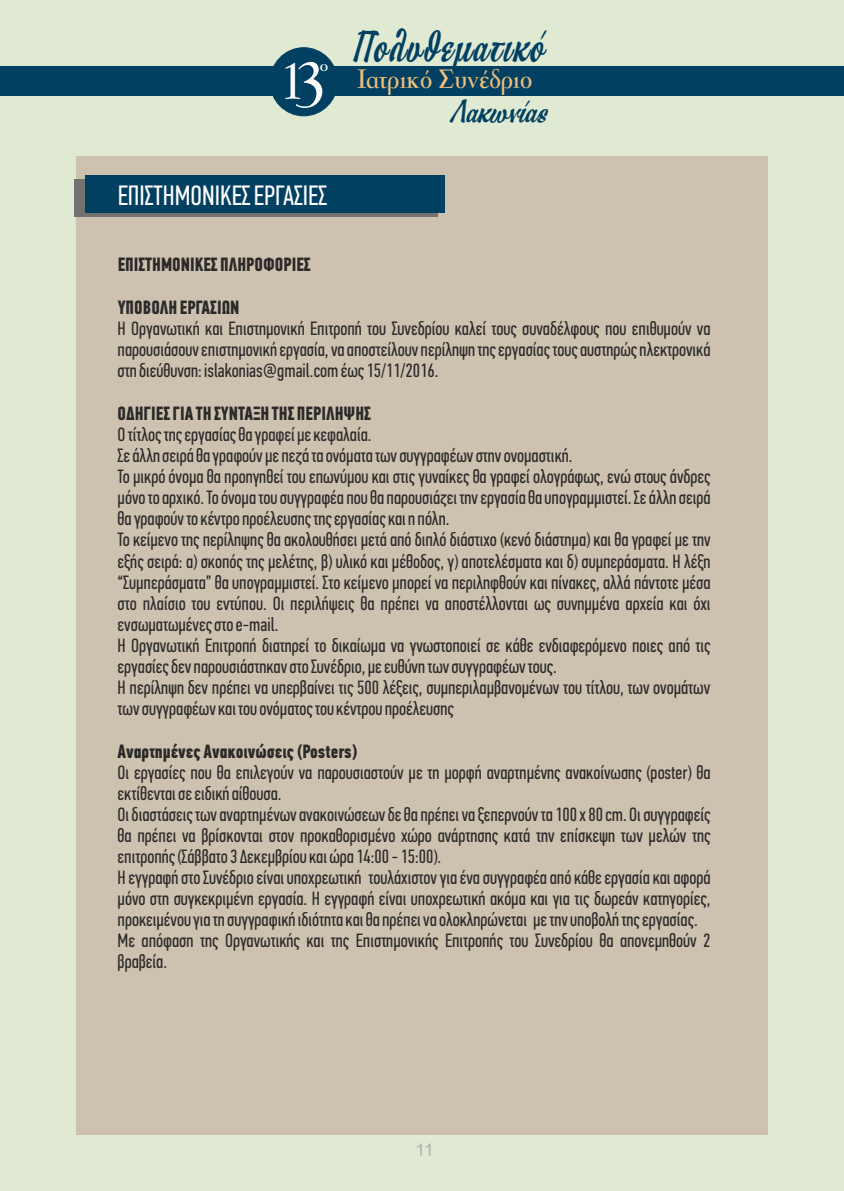
<style>
.page{position:relative;width:844px;height:1191px;background:#fff}
.page>*{position:absolute;margin:0;border:0;box-sizing:border-box;transform-origin:0 0}
.t1{font:700 55.48px "PF Garamond Classic";color:#fefefe;scale:.86 1}
.t2{font:700 51.45px "PF Sign Skript";letter-spacing:.055em;color:#024062;scale:.85 1}
.t3{font:700 36.23px "PF Sign Skript";color:#024062}
.t4{font:700 29.22px "PF Garamond Classic";color:#f2c17b;scale:.87 1}
.t5{font:28px "PF Din Text Comp Pro";color:#fefefe}
.t6{font:19.25px/21px "PF Din Text Comp Pro";color:#2b2a29}
.t7{font:700 19.25px "PF Din Text Comp Pro";color:#2b2a29}
.t8{font:700 17.85px "PF Garamond Classic";color:#fefefe}
.t9{font:17.5px "Arial";color:#b2b3b3}
.s1{font-size:69.83px}
</style>
<div class="page">
<div style="left:0;top:0;width:843px;height:1191px;background:#e0e9d1"></div>
<div style="left:0;top:67px;width:843px;height:29px;background:#024062"></div>
<div style="left:76px;top:156px;width:691px;height:978px;background:#cdc1b0"></div>
<div style="left:269px;top:47px;width:69px;height:69px;background:#024062;border:1px solid #024062;border-radius:50%"></div>
<div style="left:74px;top:180px;width:364px;height:37px;background:#727271"></div>
<div style="left:85px;top:175px;width:359px;height:38px;background:#024062"></div>
<h1 class="t1" style="left:281px;top:60px;width:52px">1<span class="s1">3</span></h1>
<p class="t8" style="left:319px;top:58px;width:10px">ο</p>
<h3 class="t5" style="left:118px;top:184px;width:211px">ΕΠΙΣΤΗΜΟΝΙΚΕΣ EΡΓΑΣΙΕΣ</h3>
<h2 class="t2" style="left:351px;top:20px;width:226px">Πολυθεματικό</h2>
<h3 class="t4" style="left:357px;top:67px;width:203px">Ιατρικό Συνέδριο</h3>
<h3 class="t3" style="left:449px;top:94px;width:99px">Λακωνίας</h3>
<p class="t7" style="left:118px;top:257px;width:194px">ΕΠΙΣΤΗΜΟΝΙΚΕΣ ΠΛΗΡΟΦΟΡΙΕΣ</p>
<p class="t7" style="left:118px;top:299px;width:123px">ΥΠΟΒΟΛΗ ΕΡΓΑΣΙΩΝ</p>
<p class="t6" style="left:118px;top:320px;width:594px;text-align:justify">Η Οργανωτική και Επιστηµονική Επιτροπή του Συνεδρίου καλεί τους συναδέλφους που επιθυµούν να παρουσιάσουν επιστηµονική εργασία, να αποστείλουν περίληψη της εργασίας τους αυστηρώς ηλεκτρονικά στη διεύθυνση: islakonias@gmail.com έως 15/11/2016.</p>
<p class="t7" style="left:118px;top:405px;width:255px">ΟΔΗΓΙΕΣ ΓΙΑ ΤΗ ΣΥΝΤΑΞΗ ΤΗΣ ΠΕΡΙΛΗΨΗΣ</p>
<p class="t6" style="left:118px;top:426px;width:594px">Ο τίτλος της εργασίας θα γραφεί µε κεφαλαία.<br>Σε άλλη σειρά θα γραφούν µε πεζά τα ονόµατα των συγγραφέων στην ονοµαστική.<br>Το µικρό όνοµα θα προηγηθεί του επωνύµου και στις γυναίκες θα γραφεί ολογράφως, ενώ στους άνδρες µόνο το αρχικό. Το όνοµα του συγγραφέα που θα παρουσιάζει την εργασία θα υπογραµµιστεί. Σε άλλη σειρά θα γραφούν το κέντρο προέλευσης της εργασίας και η πόλη.<br>Το κείµενο της περίληψης θα ακολουθήσει µετά από διπλό διάστιχο (κενό διάστηµα) και θα γραφεί µε την εξής σειρά: α) σκοπός της µελέτης, β) υλικό και µέθοδος, γ) αποτελέσµατα και δ) συµπεράσµατα. Η λέξη “Συµπεράσµατα” θα υπογραµµιστεί. Στο κείµενο µπορεί να περιληφθούν και πίνακες, αλλά πάντοτε µέσα στο πλαίσιο του εντύπου. Οι περιλήψεις θα πρέπει να αποστέλλονται ως συνηµµένα αρχεία και όχι ενσωµατωµένες στο e-mail.<br>Η Οργανωτική Επιτροπή διατηρεί το δικαίωµα να γνωστοποιεί σε κάθε ενδιαφερόµενο ποιες από τις εργασίες δεν παρουσιάστηκαν στο Συνέδριο, µε ευθύνη των συγγραφέων τους.<br>Η περίληψη δεν πρέπει να υπερβαίνει τις 500 λέξεις, συµπεριλαµβανοµένων του τίτλου, των ονοµάτων των συγγραφέων και του ονόµατος του κέντρου προέλευσης</p>
<p class="t7" style="left:118px;top:743px;width:241px">Αναρτηµένες Ανακοινώσεις (Posters)</p>
<p class="t6" style="left:118px;top:763px;width:594px">Οι εργασίες που θα επιλεγούν να παρουσιαστούν µε τη µορφή αναρτηµένης ανακοίνωσης (poster) θα εκτίθενται σε ειδική αίθουσα.<br>Oι διαστάσεις των αναρτηµένων ανακοινώσεων δε θα πρέπει να ξεπερνούν τα 100 x 80 cm. Οι συγγραφείς θα πρέπει να βρίσκονται στον προκαθορισµένο χώρο ανάρτησης κατά την επίσκεψη των µελών της επιτροπής (Σάββατο 3 Δεκεµβρίου και ώρα 14:00 - 15:00).<br>Η εγγραφή στο Συνέδριο είναι υποχρεωτική τουλάχιστον για ένα συγγραφέα από κάθε εργασία και αφορά µόνο στη συγκεκριµένη εργασία. Η εγγραφή είναι υποχρεωτική ακόµα και για τις δωρεάν κατηγορίες, προκειµένου για τη συγγραφική ιδιότητα και θα πρέπει να ολοκληρώνεται µε την υποβολή της εργασίας.<br>Με απόφαση της Οργανωτικής και της Επιστηµονικής Επιτροπής του Συνεδρίου θα απονεµηθούν 2 βραβεία.</p>
<p class="t9" style="left:415px;top:1142px;width:20px">11</p>
</div>
